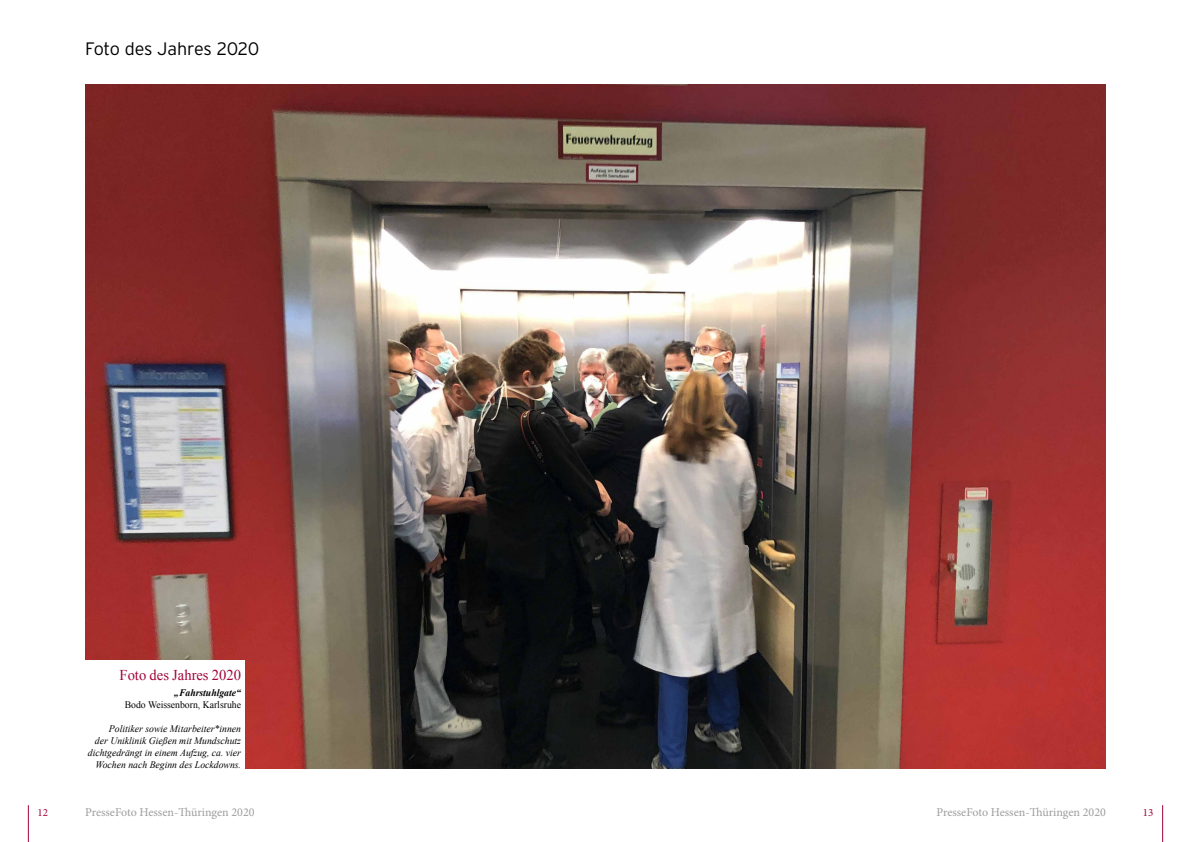
<style>
.page{position:relative;width:1191px;height:842px;background:#fff}
.page>*{position:absolute;margin:0;border:0;box-sizing:border-box;transform-origin:0 0}
.t1{font:300 18px "Interstate";letter-spacing:-.015em;color:#000}
.t2{font:15px "Times New Roman";color:#a20539}
.t3{font:12px "Minion Pro";color:#9c9d9d}
.t4{font:11px "Minion Pro";color:#a20539}
.t5{font:italic 10px/12px "Times New Roman";color:#000;text-align:right}
.t6{font:10px "Times New Roman";color:#000}
.t7{font:italic 700 10px "Times New Roman";color:#000}
</style>
<div class="page">
<hr style="left:28px;top:805px;width:1px;height:37px;background:#a20539">
<hr style="left:1162px;top:805px;width:1px;height:37px;background:#a20539">
<img style="left:85px;top:84px;width:1021px;height:684px">
<div style="left:49px;top:660px;width:196px;height:120px;background:#fff"></div>
<h1 class="t1" style="left:85px;top:39px;width:176px">Foto des Jahres 2020</h1>
<h2 class="t2" style="left:120px;top:665px;width:123px">Foto des Jahres 2020</h2>
<p class="t7" style="left:174px;top:686px;width:68px">„Fahrstuhlgate“</p>
<p class="t6" style="left:125px;top:698px;width:118px">Bodo Weissenborn, Karlsruhe</p>
<p class="t5" style="left:88px;top:722px;width:155px">Politiker sowie Mitarbeiter*innen<br>der Uniklinik Gießen mit Mundschutz dichtgedrängt in einem Aufzug, ca. vier Wochen nach Beginn des Lockdowns.</p>
<p class="t4" style="left:38px;top:805px;width:12px">12</p>
<p class="t3" style="left:85px;top:804px;width:171px">PresseFoto Hessen-Thüringen 2020</p>
<p class="t3" style="left:936px;top:804px;width:171px">PresseFoto Hessen-Thüringen 2020</p>
<p class="t4" style="left:1142px;top:805px;width:12px">13</p>
</div>
